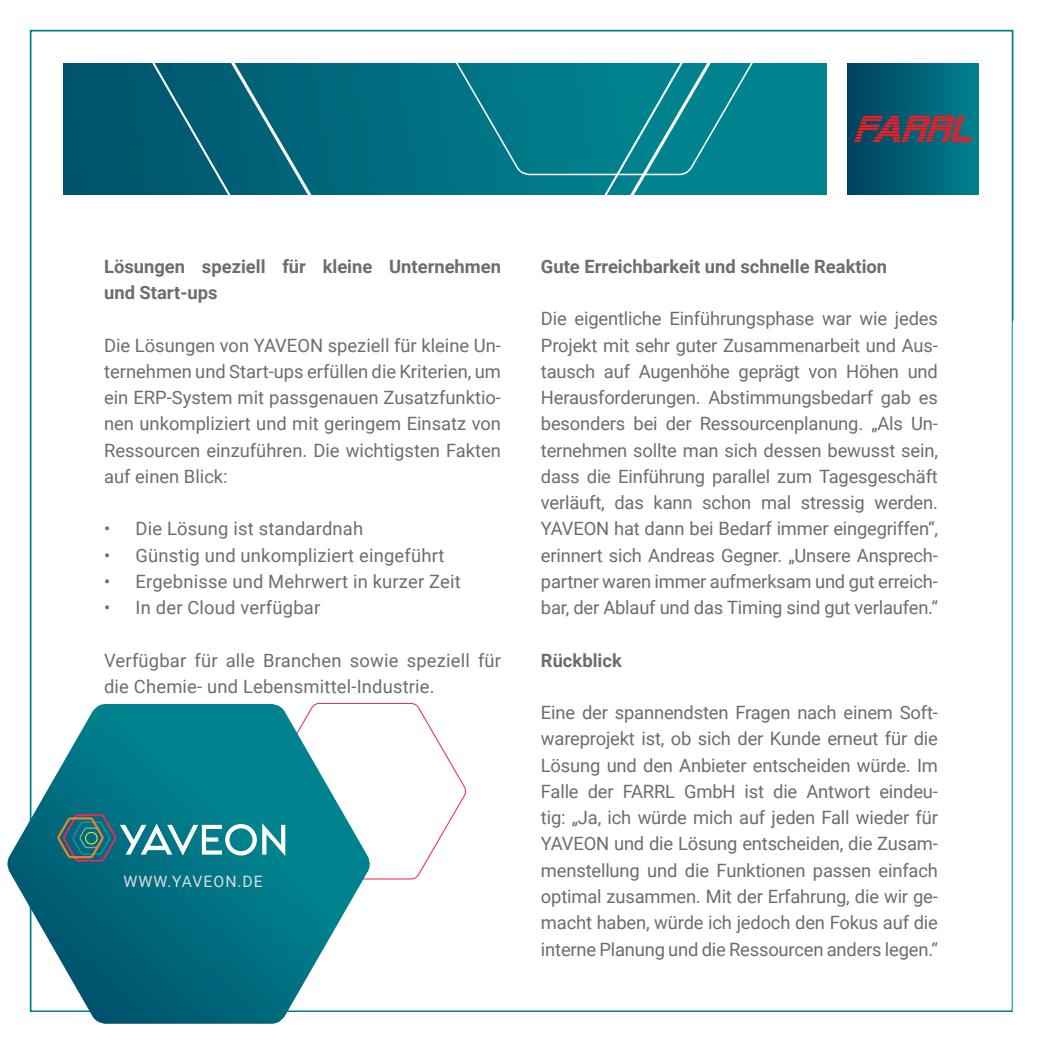
<style>
.page{position:relative;width:1042px;height:1042px;background:#fff}
.page>*{position:absolute;margin:0;border:0;box-sizing:border-box;transform-origin:0 0}
.Content_24{font:18.38px/26.2px "Roboto";letter-spacing:.01em;color:#6c6d70;text-align:justify}
.Content_24-2{font:700 18.38px/26.2px "Roboto";color:#6c6d70}
.CC{font:15.75px "Roboto";letter-spacing:.065em;color:#dcdddf}
</style>
<div class="page">
<svg style="left:63px;top:63px;width:764px;height:131px;background:#00697c"></svg>
<svg style="left:148px;top:29px;width:539px;height:166px"></svg>
<svg style="left:438px;top:29px;width:332px;height:147px"></svg>
<svg style="left:1012px;top:318px;width:2px;height:694px"></svg>
<svg style="left:7px;top:704px;width:365px;height:320px"></svg>
<svg style="left:57px;top:702px;width:410px;height:178px"></svg>
<div style="left:847px;top:63px;width:132px;height:132px;background:linear-gradient(to right,#00405e,#00808e)"></div>
<svg style="left:852px;top:101px;width:121px;height:41px;background:#444c5d"></svg>
<p class="Content_24-2" style="left:104px;top:252px;width:398px">Lösungen speziell für kleine Unternehmen und Start-ups</p>
<p class="Content_24" style="left:104px;top:331px;width:398px">Die Lösungen von YAVEON speziell für kleine Un&shy;ternehmen und Start-ups erfüllen die Kriterien, um ein ERP-System mit passgenauen Zusatzfunktio&shy;nen unkompliziert und mit geringem Einsatz von Ressourcen einzuführen. Die wichtigsten Fakten auf einen Blick:</p>
<p class="Content_24" style="left:104px;top:515px;width:261px">• Die Lösung ist standardnah</p>
<p class="Content_24" style="left:104px;top:541px;width:342px">• Günstig und unkompliziert eingeführt</p>
<p class="Content_24" style="left:104px;top:567px;width:358px">• Ergebnisse und Mehrwert in kurzer Zeit</p>
<p class="Content_24" style="left:104px;top:594px;width:218px">• In der Cloud verfügbar</p>
<p class="Content_24" style="left:104px;top:646px;width:398px">Verfügbar für alle Branchen sowie speziell für die Chemie- und Lebensmittel-Industrie.</p>
<p class="CC" style="left:123px;top:870px;width:141px">WWW.YAVEON.DE</p>
<p class="Content_24-2" style="left:541px;top:252px;width:348px">Gute Erreichbarkeit und schnelle Reaktion</p>
<p class="Content_24" style="left:541px;top:305px;width:398px">Die eigentliche Einführungsphase war wie jedes Projekt mit sehr guter Zusammenarbeit und Aus&shy;tausch auf Augenhöhe geprägt von Höhen und Herausforderungen. Abstimmungsbedarf gab es besonders bei der Ressourcenplanung. „Als Un&shy;ternehmen sollte man sich dessen bewusst sein, dass die Einführung parallel zum Tagesgeschäft verläuft, das kann schon mal stressig werden.<br>YAVEON hat dann bei Bedarf immer eingegriffen“, erinnert sich Andreas Gegner. „Unsere Ansprech&shy;partner waren immer aufmerksam und gut erreich&shy;bar, der Ablauf und das Timing sind gut verlaufen.“</p>
<p class="Content_24-2" style="left:541px;top:646px;width:82px">Rückblick</p>
<p class="Content_24" style="left:541px;top:699px;width:398px">Eine der spannendsten Fragen nach einem Soft&shy;wareprojekt ist, ob sich der Kunde erneut für die Lösung und den Anbieter entscheiden würde. Im Falle der FARRL GmbH ist die Antwort eindeu&shy;tig: „Ja, ich würde mich auf jeden Fall wieder für YAVEON und die Lösung entscheiden, die Zusam&shy;menstellung und die Funktionen passen einfach optimal zusammen. Mit der Erfahrung, die wir ge&shy;macht haben, würde ich jedoch den Fokus auf die interne Planung und die Ressourcen anders legen.“</p>
</div>
